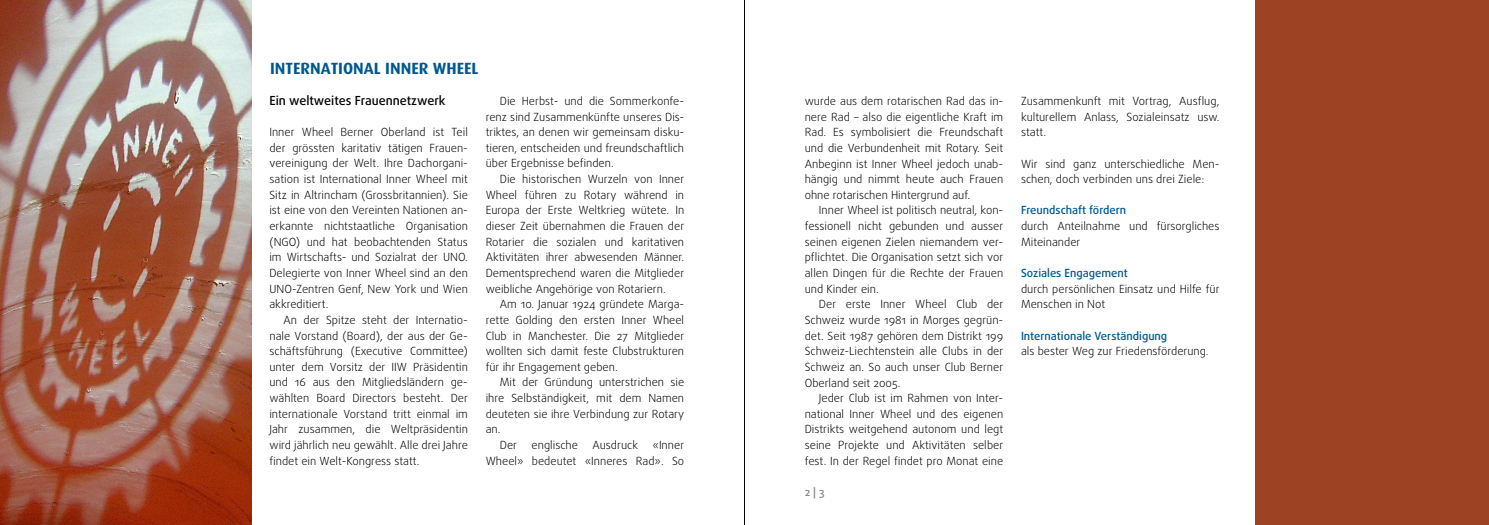
<style>
.page{position:relative;width:1489px;height:525px;background:#fff}
.page>*{position:absolute;margin:0;border:0;box-sizing:border-box;transform-origin:0 0}
.t1{font:700 16.25px "Dax";color:#00588f}
.t2{font:500 12.5px "Daxline Pro";color:#000}
.t3{font:300 11.25px/15.6px "Daxline Pro";color:#000;text-align:justify}
.t4{font:500 11.25px "Daxline Pro";color:#00588f}
.t5{font:500 11.25px "Daxline Pro";color:#878988}
</style>
<div class="page">
<img style="left:0;top:0;width:252px;height:524px">
<div style="left:1254px;top:0;width:234px;height:524px;background:#9d4223"></div>
<hr style="left:744px;top:0;width:1px;height:524px;background:#000">
<h1 class="t1" style="left:270px;top:59px;width:210px">INTERNATIONAL INNER WHEEL</h1>
<p class="t2" style="left:269px;top:92px;width:178px">Ein weltweites Frauennetzwerk</p>
<p class="t3" style="left:269px;top:124px;width:200px">Inner Wheel Berner Oberland ist Teil der grössten karitativ tätigen Frauen&shy;vereinigung der Welt. Ihre Dachorgani&shy;sation ist International Inner Wheel mit Sitz in Altrincham (Grossbritannien). Sie ist eine von den Vereinten Nationen an&shy;erkannte nichtstaatliche Organisation (NGO) und hat beobachtenden Status im Wirtschafts- und Sozialrat der UNO.<br>Delegierte von Inner Wheel sind an den UNO-Zentren Genf, New York und Wien akkreditiert.</p>
<p class="t3" style="left:269px;top:312px;width:200px;text-indent:14px">An der Spitze steht der Internatio&shy;nale Vorstand (Board), der aus der Ge&shy;schäftsführung (Executive Committee) unter dem Vorsitz der IIW Präsidentin und 16 aus den Mitgliedsländern ge&shy;wählten Board Directors besteht. Der internationale Vorstand tritt einmal im Jahr zusammen, die Weltpräsidentin wird jährlich neu gewählt. Alle drei Jahre findet ein Welt-Kongress statt.</p>
<p class="t3" style="left:485px;top:93px;width:200px;text-indent:14px">Die Herbst- und die Sommerkonfe&shy;renz sind Zusammenkünfte unseres Dis&shy;triktes, an denen wir gemeinsam disku&shy;tieren, entscheiden und freundschaftlich über Ergebnisse befinden.</p>
<p class="t3" style="left:485px;top:171px;width:200px;text-indent:14px">Die historischen Wurzeln von Inner Wheel führen zu Rotary während in Europa der Erste Weltkrieg wütete. In dieser Zeit übernahmen die Frauen der Rotarier die sozialen und karitativen Aktivitäten ihrer abwesenden Männer.<br>Dementsprechend waren die Mitglieder weibliche Angehörige von Rotariern.</p>
<p class="t3" style="left:485px;top:296px;width:200px;text-indent:14px">Am 10. Januar 1924 gründete Marga&shy;rette Golding den ersten Inner Wheel Club in Manchester. Die 27 Mitglieder wollten sich damit feste Clubstrukturen für ihr Engagement geben.</p>
<p class="t3" style="left:500px;top:374px;width:186px">Mit der Gründung unterstrichen sie</p>
<p class="t3" style="left:485px;top:390px;width:200px">ihre Selbständigkeit, mit dem Namen</p>
<p class="t3" style="left:485px;top:406px;width:200px">deuteten sie ihre Verbindung zur Rotary</p>
<p class="t3" style="left:485px;top:421px;width:16px">an.</p>
<p class="t3" style="left:500px;top:437px;width:19px">Der</p>
<p class="t3" style="left:531px;top:437px;width:48px">englische</p>
<p class="t3" style="left:592px;top:437px;width:47px">Ausdruck</p>
<p class="t3" style="left:485px;top:437px;width:200px;text-align:right">«Inner<br>Wheel» bedeutet «Inneres Rad». So</p>
<p class="t3" style="left:804px;top:93px;width:200px">wurde aus dem rotarischen Rad das in&shy;nere Rad – also die eigentliche Kraft im Rad. Es symbolisiert die Freundschaft und die Verbundenheit mit Rotary. Seit Anbeginn ist Inner Wheel jedoch unab&shy;hängig und nimmt heute auch Frauen ohne rotarischen Hintergrund auf.</p>
<p class="t3" style="left:804px;top:202px;width:200px;text-indent:14px">Inner Wheel ist politisch neutral, kon&shy;fessionell nicht gebunden und ausser seinen eigenen Zielen niemandem ver&shy;pflichtet. Die Organisation setzt sich vor allen Dingen für die Rechte der Frauen und Kinder ein.</p>
<p class="t3" style="left:804px;top:296px;width:200px;text-indent:14px">Der erste Inner Wheel Club der Schweiz wurde 1981 in Morges gegrün&shy;det. Seit 1987 gehören dem Distrikt 199<br>Schweiz-Liechtenstein alle Clubs in der Schweiz an. So auch unser Club Berner Oberland seit 2005.</p>
<p class="t3" style="left:804px;top:390px;width:200px;text-indent:14px">Jeder Club ist im Rahmen von Inter&shy;national Inner Wheel und des eigenen Distrikts weitgehend autonom und legt seine Projekte und Aktivitäten selber fest. In der Regel findet pro Monat eine</p>
<p class="t5" style="left:804px;top:484px;width:21px">2 | 3</p>
<p class="t3" style="left:1020px;top:93px;width:200px">Zusammenkunft mit Vortrag, Ausflug, kulturellem Anlass, Sozialeinsatz usw. statt.</p>
<p class="t3" style="left:1020px;top:156px;width:200px">Wir sind ganz unterschiedliche Men&shy;schen, doch verbinden uns drei Ziele:</p>
<p class="t4" style="left:1020px;top:203px;width:107px">Freundschaft fördern</p>
<p class="t3" style="left:1020px;top:218px;width:200px">durch Anteilnahme und fürsorgliches<br>Miteinander</p>
<p class="t4" style="left:1020px;top:265px;width:108px">Soziales Engagement</p>
<p class="t3" style="left:1020px;top:281px;width:200px">durch persönlichen Einsatz und Hilfe für<br>Menschen in Not</p>
<p class="t4" style="left:1020px;top:328px;width:148px">Internationale Verständigung</p>
<p class="t3" style="left:1020px;top:343px;width:189px">als bester Weg zur Friedensförderung.</p>
</div>
